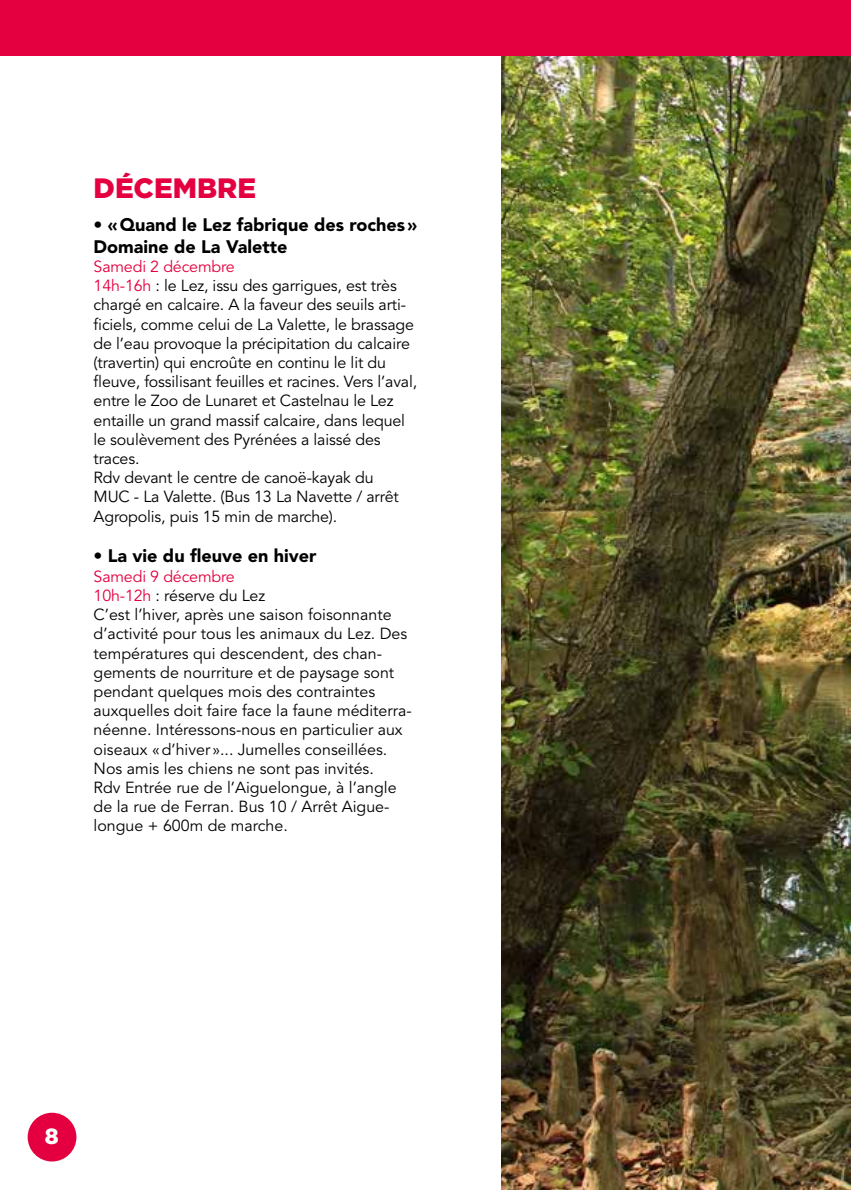
<style>
.page{position:relative;width:851px;height:1191px;background:#fff}
.page>*{position:absolute;margin:0;border:0;box-sizing:border-box;transform-origin:0 0}
.t1{font:900 28px "Gotham";color:#e40040}
.t2{font:900 22px "Gotham";color:#fff}
.t3{font:900 18px/21.6px "Avenir";color:#000}
.t4{font:16px/19.2px "Avenir";letter-spacing:-.01em;color:#000}
.s1{color:#e40040}
</style>
<div class="page">
<img style="left:501px;top:55px;width:349px;height:1134px">
<div style="left:0;top:0;width:850px;height:55px;background:#e40040"></div>
<div style="left:28px;top:1112px;width:48px;height:49px;background:#e40040;border-radius:50%"></div>
<h1 class="t1" style="left:94px;top:169px;width:164px">DÉCEMBRE</h1>
<p class="t3" style="left:94px;top:214px;width:325px">• «Quand le Lez fabrique des roches»<br>Domaine de La Valette</p>
<p class="t4" style="left:94px;top:257px;width:325px"><span class="s1">Samedi 2 décembre<br>14h-16h</span> : le Lez, issu des garrigues, est très chargé en calcaire. A la faveur des seuils arti&shy;ficiels, comme celui de La Valette, le brassage de l’eau provoque la précipitation du calcaire (travertin) qui encroûte en continu le lit du fleuve, fossilisant feuilles et racines. Vers l’aval, entre le Zoo de Lunaret et Castelnau le Lez entaille un grand massif calcaire, dans lequel le soulèvement des Pyrénées a laissé des traces.<br>Rdv devant le centre de canoë-kayak du<br>MUC - La Valette. (Bus 13 La Navette / arrêt Agropolis, puis 15 min de marche).</p>
<p class="t3" style="left:94px;top:545px;width:224px">• La vie du fleuve en hiver</p>
<p class="t4" style="left:94px;top:567px;width:319px"><span class="s1">Samedi 9 décembre<br>10h-12h</span> : réserve du Lez<br>C’est l’hiver, après une saison foisonnante d’activité pour tous les animaux du Lez. Des températures qui descendent, des chan&shy;gements de nourriture et de paysage sont pendant quelques mois des contraintes auxquelles doit faire face la faune méditerra&shy;néenne. Intéressons-nous en particulier aux oiseaux «d’hiver »... Jumelles conseillées.<br>Nos amis les chiens ne sont pas invités.<br>Rdv Entrée rue de l’Aiguelongue, à l’angle de la rue de Ferran. Bus 10 / Arrêt Aigue&shy;longue + 600m de marche.</p>
<h2 class="t2" style="left:45px;top:1121px;width:15px">8</h2>
</div>
